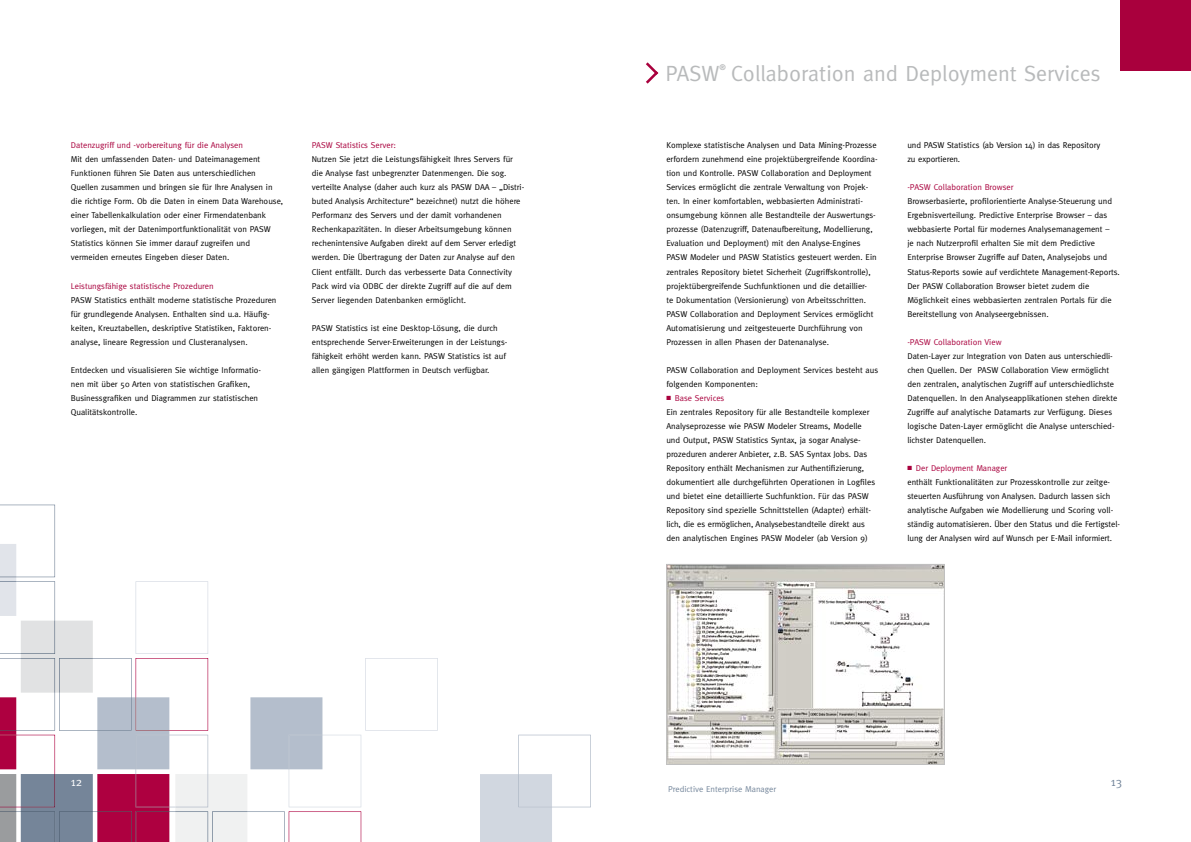
<style>
.page{position:relative;width:1191px;height:842px;background:#fff}
.page>*{position:absolute;margin:0;border:0;box-sizing:border-box;transform-origin:0 0}
.copy{font:22px "Meta";color:#b8babb}
.t1{font:12px "Meta";color:#fff}
.t2{font:12px "Meta";color:#74869b}
.copy-2{font:8.5px/14px "Meta";color:#000}
.copy-3{font:8.5px "Meta";color:#a9003d}
.copy-4{font:8.5px "Meta";color:#74869b}
.copy-5{font:700 8px "Meta";color:#b8babb}
.s1{color:#ae0040}
</style>
<div class="page">
<svg style="left:480px;top:735px;width:111px;height:107px"></svg>
<svg style="left:0;top:505px;width:438px;height:337px"></svg>
<svg style="left:646px;top:62px;width:13px;height:22px"></svg>
<div style="left:1120px;top:0;width:71px;height:71px;background:#a9003d"></div>
<img style="left:668px;top:566px;width:274px;height:197px">
<div style="left:666px;top:564px;width:278px;height:201px;border:1px solid #c0c0c0"></div>
<p class="copy-3" style="left:71px;top:141px;width:174px">Datenzugriff und -vorbereitung für die Analysen</p>
<p class="copy-2" style="left:71px;top:152px;width:214px">Mit den umfassenden Daten- und Dateimanagement Funktionen führen Sie Daten aus unterschiedlichen Quellen zusammen und bringen sie für Ihre Analysen in die richtige Form. Ob die Daten in einem Data Warehouse, einer Tabellenkalkulation oder einer Firmendatenbank vorliegen, mit der Datenimportfunktionalität von PASW Statistics können Sie immer darauf zugreifen und</p>
<p class="copy-2" style="left:71px;top:250px;width:160px">vermeiden erneutes Eingeben dieser Daten.</p>
<p class="copy-3" style="left:71px;top:281px;width:144px">Leistungsfähige statistische Prozeduren</p>
<p class="copy-2" style="left:71px;top:292px;width:207px">PASW Statistics enthält moderne statistische Prozeduren für grundlegende Analysen. Enthalten sind u.a. Häufig-</p>
<p class="copy-2" style="left:71px;top:320px;width:202px">keiten, Kreuztabellen, deskriptive Statistiken, Faktoren-</p>
<p class="copy-2" style="left:71px;top:334px;width:178px">analyse, lineare Regression und Clusteranalysen.</p>
<p class="copy-2" style="left:71px;top:362px;width:192px">Entdecken und visualisieren Sie wichtige Informatio&shy;nen mit über 50 Arten von statistischen Grafiken, Businessgrafiken und Diagrammen zur statistischen Qualitätskontrolle.</p>
<p class="copy-3" style="left:312px;top:141px;width:86px">PASW Statistics Server:</p>
<p class="copy-2" style="left:312px;top:152px;width:214px">Nutzen Sie jetzt die Leistungsfähigkeit Ihres Servers für die Analyse fast unbegrenzter Datenmengen. Die sog. verteilte Analyse (daher auch kurz als PASW DAA – „Distri&shy;buted Analysis Architecture“ bezeichnet) nutzt die höhere Performanz des Servers und der damit vorhandenen Rechenkapazitäten. In dieser Arbeitsumgebung können rechenintensive Aufgaben direkt auf dem Server erledigt werden. Die Übertragung der Daten zur Analyse auf den Client entfällt. Durch das verbesserte Data Connectivity Pack wird via ODBC der direkte Zugriff auf die auf dem Server liegenden Datenbanken ermöglicht.</p>
<p class="copy-2" style="left:312px;top:320px;width:197px">PASW Statistics ist eine Desktop-Lösung, die durch entsprechende Server-Erweiterungen in der Leistungs-</p>
<p class="copy-2" style="left:312px;top:348px;width:195px">fähigkeit erhöht werden kann. PASW Statistics ist auf allen gängigen Plattformen in Deutsch verfügbar.</p>
<p class="copy" style="left:665px;top:60px;width:56px">PASW</p>
<p class="copy-5" style="left:719px;top:62px;width:8px">®</p>
<p class="copy" style="left:731px;top:60px;width:371px">Collaboration and Deployment Services</p>
<p class="copy-2" style="left:666px;top:138px;width:212px">Komplexe statistische Analysen und Data Mining-Prozesse</p>
<p class="copy-2" style="left:666px;top:152px;width:213px">erfordern zunehmend eine projektübergreifende Koordina&shy;tion und Kontrolle. PASW Collaboration and Deployment Services ermöglicht die zentrale Verwaltung von Projek&shy;ten. In einer komfortablen, webbasierten Administrati&shy;onsumgebung können alle Bestandteile der Auswertungs&shy;prozesse (Datenzugriff, Datenaufbereitung, Modellierung, Evaluation und Deployment) mit den Analyse-Engines PASW Modeler und PASW Statistics gesteuert werden. Ein zentrales Repository bietet Sicherheit (Zugriffskontrolle), projektübergreifende Suchfunktionen und die detaillier-<br>te Dokumentation (Versionierung) von Arbeitsschritten.<br>PASW Collaboration and Deployment Services ermöglicht Automatisierung und zeitgesteuerte Durchführung von Prozessen in allen Phasen der Datenanalyse.</p>
<p class="copy-2" style="left:666px;top:362px;width:213px">PASW Collaboration and Deployment Services besteht aus folgenden Komponenten:</p>
<p class="copy-3" style="left:666px;top:393px;width:60px">■ Base Services</p>
<p class="copy-2" style="left:666px;top:404px;width:205px">Ein zentrales Repository für alle Bestandteile komplexer</p>
<p class="copy-2" style="left:666px;top:418px;width:197px">Analyseprozesse wie PASW Modeler Streams, Modelle</p>
<p class="copy-2" style="left:666px;top:432px;width:210px">und Output, PASW Statistics Syntax, ja sogar Analyse&shy;prozeduren anderer Anbieter, z.B. SAS Syntax Jobs. Das Repository enthält Mechanismen zur Authentifizierung, dokumentiert alle durchgeführten Operationen in Logfiles und bietet eine detaillierte Suchfunktion. Für das PASW Repository sind spezielle Schnittstellen (Adapter) erhält-</p>
<p class="copy-2" style="left:666px;top:516px;width:200px">lich, die es ermöglichen, Analysebestandteile direkt aus</p>
<p class="copy-2" style="left:666px;top:530px;width:203px">den analytischen Engines PASW Modeler (ab Version 9)</p>
<p class="copy-2" style="left:907px;top:138px;width:194px">und PASW Statistics (ab Version 14) in das Repository</p>
<p class="copy-2" style="left:907px;top:152px;width:54px">zu exportieren.</p>
<p class="copy-3" style="left:907px;top:183px;width:108px">-PASW Collaboration Browser</p>
<p class="copy-2" style="left:907px;top:194px;width:206px">Browserbasierte, profilorientierte Analyse-Steuerung und</p>
<p class="copy-2" style="left:907px;top:208px;width:201px">Ergebnisverteilung. Predictive Enterprise Browser – das</p>
<p class="copy-2" style="left:907px;top:222px;width:204px">webbasierte Portal für modernes Analysemanagement –</p>
<p class="copy-2" style="left:907px;top:236px;width:189px">je nach Nutzerprofil erhalten Sie mit dem Predictive</p>
<p class="copy-2" style="left:907px;top:250px;width:201px">Enterprise Browser Zugriffe auf Daten, Analysejobs und</p>
<p class="copy-2" style="left:907px;top:264px;width:214px">Status-Reports sowie auf verdichtete Management-Reports.</p>
<p class="copy-2" style="left:907px;top:278px;width:183px">Der PASW Collaboration Browser bietet zudem die</p>
<p class="copy-2" style="left:907px;top:292px;width:206px">Möglichkeit eines webbasierten zentralen Portals für die</p>
<p class="copy-2" style="left:907px;top:306px;width:143px">Bereitstellung von Analyseergebnissen.</p>
<p class="copy-3" style="left:907px;top:337px;width:96px">-PASW Collaboration View</p>
<p class="copy-2" style="left:907px;top:348px;width:208px">Daten-Layer zur Integration von Daten aus unterschiedli&shy;chen Quellen. Der PASW Collaboration View ermöglicht den zentralen, analytischen Zugriff auf unterschiedlichste</p>
<p class="copy-2" style="left:907px;top:390px;width:211px">Datenquellen. In den Analyseapplikationen stehen direkte Zugriffe auf analytische Datamarts zur Verfügung. Dieses logische Daten-Layer ermöglicht die Analyse unterschied&shy;lichster Datenquellen.</p>
<p class="copy-3" style="left:907px;top:463px;width:101px">■ Der <span class="s1">Deployment</span> Manager</p>
<p class="copy-2" style="left:907px;top:474px;width:204px">enthält Funktionalitäten zur Prozesskontrolle zur zeitge&shy;steuerten Ausführung von Analysen. Dadurch lassen sich</p>
<p class="copy-2" style="left:907px;top:502px;width:207px">analytische Aufgaben wie Modellierung und Scoring voll-</p>
<p class="copy-2" style="left:907px;top:516px;width:214px">ständig automatisieren. Über den Status und die Fertigstel-</p>
<p class="copy-2" style="left:907px;top:530px;width:206px">lung der Analysen wird auf Wunsch per E-Mail informiert.</p>
<p class="t1" style="left:71px;top:775px;width:13px">12</p>
<p class="t2" style="left:1110px;top:775px;width:13px">13</p>
<p class="copy-4" style="left:668px;top:784px;width:109px">Predictive Enterprise Manager</p>
</div>
